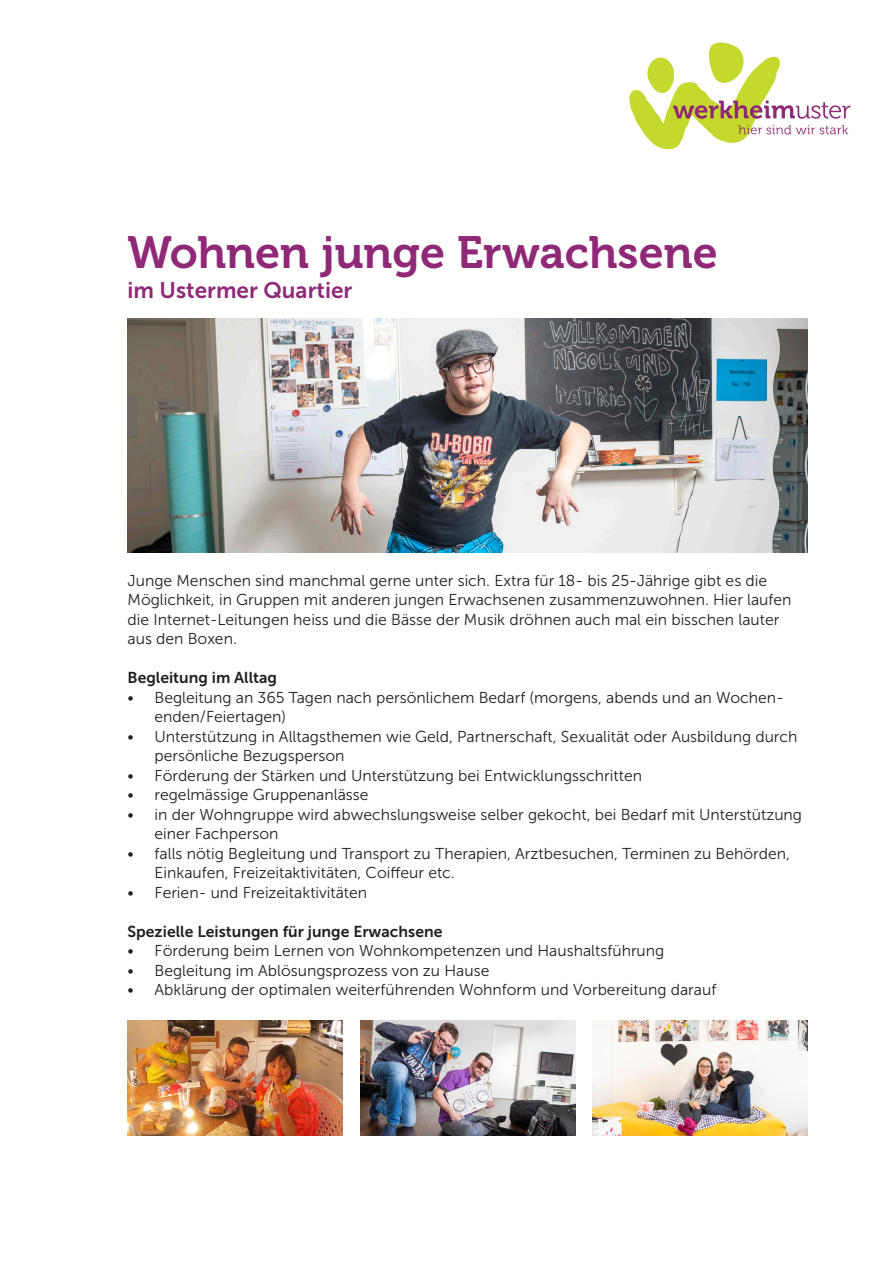
<style>
.page{position:relative;width:893px;height:1263px;background:#fff}
.page>*{position:absolute;margin:0;border:0;box-sizing:border-box;transform-origin:0 0}
._01-Titel_gross{font:45px "Museo 700";color:#8f2877}
._01-Titel_klein{font:22.5px "Museo Sans 700";color:#8f2877}
._03-Grundtext{font:15.75px/19.5px "Museo Sans 300";color:#231f20}
._02-Zwischentitel{font:15.75px "Museo Sans 700";color:#231f20}
</style>
<div class="page">
<img style="left:128px;top:319px;width:680px;height:234px">
<img style="left:360px;top:1020px;width:215px;height:115px">
<img style="left:593px;top:1020px;width:215px;height:115px">
<img style="left:128px;top:1020px;width:215px;height:115px">
<svg style="left:629px;top:43px;width:221px;height:106px"></svg>
<p class="_01-Titel_gross" style="left:128px;top:227px;width:592px">Wohnen junge Erwachsene</p>
<p class="_01-Titel_klein" style="left:128px;top:277px;width:226px">im Ustermer Quartier</p>
<p class="_03-Grundtext" style="left:128px;top:571px;width:665px">Junge Menschen sind manchmal gerne unter sich. Extra für 18- bis 25-Jährige gibt es die Möglichkeit, in Gruppen mit anderen jungen Erwachsenen zusammenzuwohnen. Hier laufen die Internet-Leitungen heiss und die Bässe der Musik dröhnen auch mal ein bisschen lauter aus den Boxen.</p>
<p class="_02-Zwischentitel" style="left:128px;top:669px;width:151px">Begleitung im Alltag</p>
<p class="_03-Grundtext" style="left:155px;top:688px;width:628px;text-indent:-27px">• Begleitung an 365 Tagen nach persönlichem Bedarf (morgens, abends und an Wochen&shy;enden/Feiertagen)</p>
<p class="_03-Grundtext" style="left:155px;top:727px;width:644px;text-indent:-27px">• Unterstützung in Alltagsthemen wie Geld, Partnerschaft, Sexualität oder Ausbildung durch persönliche Bezugsperson</p>
<p class="_03-Grundtext" style="left:128px;top:766px;width:516px">• Förderung der Stärken und Unterstützung bei Entwicklungsschritten</p>
<p class="_03-Grundtext" style="left:128px;top:785px;width:243px">• regelmässige Gruppenanlässe</p>
<p class="_03-Grundtext" style="left:155px;top:805px;width:649px;text-indent:-27px">• in der Wohngruppe wird abwechslungsweise selber gekocht, bei Bedarf mit Unterstützung einer Fachperson</p>
<p class="_03-Grundtext" style="left:155px;top:844px;width:637px;text-indent:-27px">• falls nötig Begleitung und Transport zu Therapien, Arztbesuchen, Terminen zu Behörden,<br>Einkaufen, Freizeitaktivitäten, Coiffeur etc.</p>
<p class="_03-Grundtext" style="left:128px;top:883px;width:241px">• Ferien- und Freizeitaktivitäten</p>
<p class="_02-Zwischentitel" style="left:128px;top:923px;width:316px">Spezielle Leistungen für junge Erwachsene</p>
<p class="_03-Grundtext" style="left:128px;top:941px;width:538px">• Förderung beim Lernen von Wohnkompetenzen und Haushaltsführung</p>
<p class="_03-Grundtext" style="left:128px;top:961px;width:363px">• Begleitung im Ablösungsprozess von zu Hause</p>
<p class="_03-Grundtext" style="left:128px;top:980px;width:590px">• Abklärung der optimalen weiterführenden Wohnform und Vorbereitung darauf</p>
</div>
